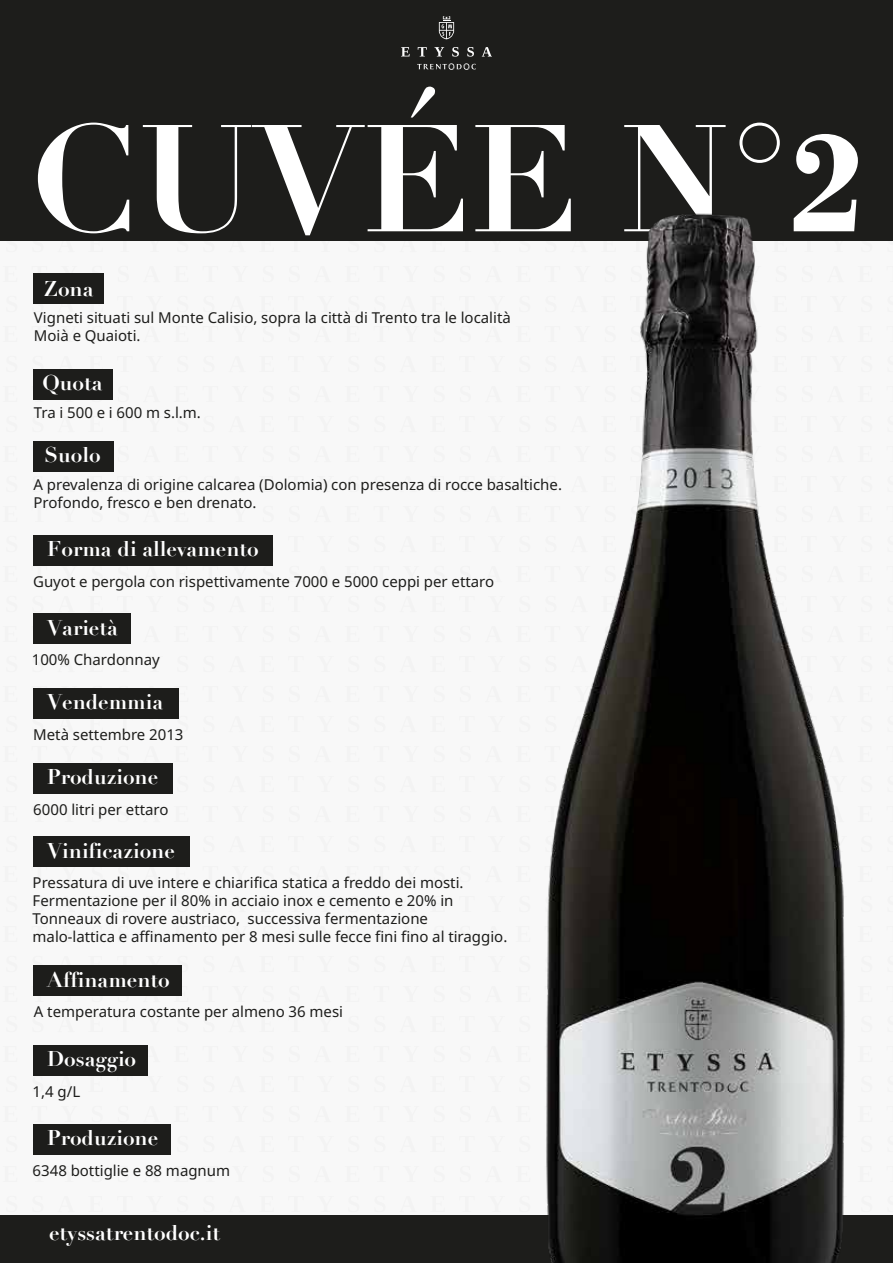
<style>
.page{position:relative;width:893px;height:1263px;background:#f8f8f8}
.page>*{position:absolute;margin:0;border:0;box-sizing:border-box;transform-origin:0 0}
.t1{font:149.25px "Didot HTF B11 Bold";color:#fff}
.t2{font:20.85px "Didot HTF B11 Bold";color:#fff}
.t3{font:15px/18px "Noto Sans Adlam Unjoined";color:#1d1d1b}
.s1{font-family:"Bodoni";font-weight:700}
</style>
<div class="page">
<div style="left:0;top:0;width:893px;height:241px;background:#1d1d1b"></div>
<div style="left:0;top:1215px;width:893px;height:48px;background:#1d1d1b"></div>
<div style="left:33px;top:274px;width:71px;height:30px;background:#1d1d1b"></div>
<div style="left:33px;top:369px;width:79px;height:30px;background:#1d1d1b"></div>
<div style="left:33px;top:441px;width:80px;height:30px;background:#1d1d1b"></div>
<div style="left:33px;top:535px;width:240px;height:30px;background:#1d1d1b"></div>
<div style="left:33px;top:614px;width:97px;height:30px;background:#1d1d1b"></div>
<div style="left:33px;top:688px;width:146px;height:31px;background:#1d1d1b"></div>
<div style="left:33px;top:763px;width:140px;height:30px;background:#1d1d1b"></div>
<div style="left:33px;top:837px;width:157px;height:30px;background:#1d1d1b"></div>
<div style="left:33px;top:966px;width:149px;height:30px;background:#1d1d1b"></div>
<div style="left:33px;top:1045px;width:115px;height:30px;background:#1d1d1b"></div>
<div style="left:33px;top:1124px;width:138px;height:30px;background:#1d1d1b"></div>
<img style="left:219px;top:214px;width:626px;height:1049px">
<img style="left:401px;top:16px;width:91px;height:54px">
<h1 class="t1" style="left:30px;top:85px;width:834px">CUVÉE N°<span class="s1">2</span></h1>
<h2 class="t2" style="left:44px;top:276px;width:51px">Zona</h2>
<p class="t3" style="left:34px;top:308px;width:478px">Vigneti situati sul Monte Calisio, sopra la città di Trento tra le località<br>Moià e Quaioti.</p>
<h2 class="t2" style="left:42px;top:369px;width:62px">Quota</h2>
<p class="t3" style="left:34px;top:403px;width:168px">Tra i 500 e i 600 m s.l.m.</p>
<h2 class="t2" style="left:45px;top:442px;width:58px">Suolo</h2>
<p class="t3" style="left:34px;top:476px;width:530px">A prevalenza di origine calcarea (Dolomia) con presenza di rocce basaltiche.<br>Profondo, fresco e ben drenato.</p>
<h2 class="t2" style="left:47px;top:536px;width:213px">Forma di allevamento</h2>
<p class="t3" style="left:33px;top:572px;width:463px">Guyot e pergola con rispettivamente 7000 e 5000 ceppi per ettaro</p>
<h2 class="t2" style="left:47px;top:614px;width:72px">Varietà</h2>
<p class="t3" style="left:32px;top:650px;width:129px">100% Chardonnay</p>
<h2 class="t2" style="left:47px;top:689px;width:118px">Vendemmia</h2>
<p class="t3" style="left:33px;top:725px;width:152px">Metà settembre 2013</p>
<h2 class="t2" style="left:47px;top:763px;width:113px">Produzione</h2>
<p class="t3" style="left:33px;top:800px;width:137px">6000 litri per ettaro</p>
<h2 class="t2" style="left:47px;top:837px;width:129px">Vinificazione</h2>
<p class="t3" style="left:33px;top:874px;width:476px">Pressatura di uve intere e chiarifica statica a freddo dei mosti.<br>Fermentazione per il 80% in acciaio inox e cemento e 20% in Tonneaux di rovere austriaco, successiva fermentazione malo-lattica e affinamento per 8 mesi sulle fecce fini fino al tiraggio.</p>
<h2 class="t2" style="left:47px;top:966px;width:124px">Affinamento</h2>
<p class="t3" style="left:34px;top:1003px;width:311px">A temperatura costante per almeno 36 mesi</p>
<h2 class="t2" style="left:47px;top:1045px;width:91px">Dosaggio</h2>
<p class="t3" style="left:33px;top:1082px;width:49px">1,4 g/L</p>
<h2 class="t2" style="left:47px;top:1125px;width:113px">Produzione</h2>
<p class="t3" style="left:33px;top:1161px;width:199px">6348 bottiglie e 88 magnum</p>
<h2 class="t2" style="left:49px;top:1219px;width:172px">etyssatrentodoc.it</h2>
</div>
